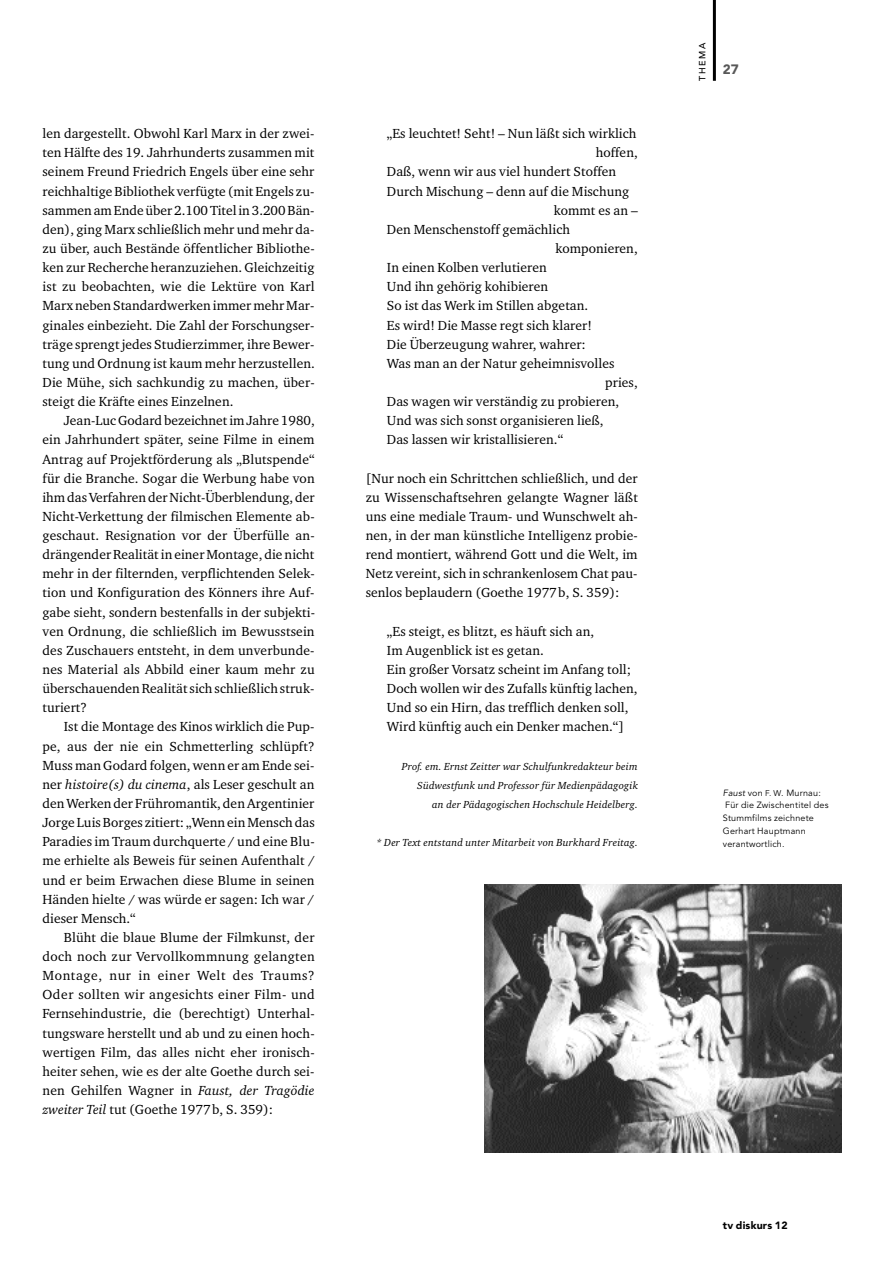
<style>
.page{position:relative;width:893px;height:1263px;background:#fff}
.page>*{position:absolute;margin:0;border:0;box-sizing:border-box;transform-origin:0 0}
.t1{font:13.5px/19.2px "Charter BT";letter-spacing:.005em;color:#000;text-align:justify}
.t2{font:900 13.5px "Avenir";color:#585858}
.t3{font:italic 10.5px/19.2px "Charter BT";letter-spacing:.015em;color:#000;text-align:right}
.t4{font:900 10.5px "Avenir";letter-spacing:.02em;color:#000}
.t5{font:9px/12.8px "Avenir";letter-spacing:.02em;color:#000}
.t6{font:500 9px "Avenir";letter-spacing:.165em;color:#000}
.s1{font-style:italic}
.s2{font-size:8.25px}
</style>
<div class="page">
<hr style="left:713px;top:0;width:3px;height:81px;background:#000">
<img style="left:485px;top:884px;width:357px;height:268px">
<p class="t1" style="left:43px;top:125px;width:274px">len dargestellt. Obwohl Karl Marx in der zwei&shy;ten Hälfte des 19. Jahrhunderts zusammen mit seinem Freund Friedrich Engels über eine sehr reichhaltige Bibliothek verfügte (mit Engels zu&shy;sammen am Ende über 2.100 Titel in 3.200 Bän&shy;den), ging Marx schließlich mehr und mehr da&shy;zu über, auch Bestände öffentlicher Bibliothe&shy;ken zur Recherche heranzuziehen. Gleichzeitig ist zu beobachten, wie die Lektüre von Karl Marx neben Standardwerken immer mehr Mar&shy;ginales einbezieht. Die Zahl der Forschungser&shy;träge sprengt jedes Studierzimmer, ihre Bewer&shy;tung und Ordnung ist kaum mehr herzustellen.<br>Die Mühe, sich sachkundig zu machen, über&shy;steigt die Kräfte eines Einzelnen.</p>
<p class="t1" style="left:43px;top:412px;width:274px;text-indent:21px">Jean-Luc Godard bezeichnet im Jahre 1980, ein Jahrhundert später, seine Filme in einem Antrag auf Projektförderung als „Blutspende“ für die Branche. Sogar die Werbung habe von ihm das Verfahren der Nicht-Überblendung, der Nicht-Verkettung der filmischen Elemente ab&shy;geschaut. Resignation vor der Überfülle an&shy;drängender Realität in einer Montage, die nicht mehr in der filternden, verpflichtenden Selek&shy;tion und Konfiguration des Könners ihre Auf&shy;gabe sieht, sondern bestenfalls in der subjekti&shy;ven Ordnung, die schließlich im Bewusstsein des Zuschauers entsteht, in dem unverbunde&shy;nes Material als Abbild einer kaum mehr zu überschauenden Realität sich schließlich struk&shy;turiert?</p>
<p class="t1" style="left:43px;top:718px;width:274px;text-indent:21px">Ist die Montage des Kinos wirklich die Pup&shy;pe, aus der nie ein Schmetterling schlüpft?<br>Muss man Godard folgen, wenn er am Ende sei&shy;ner <span class="s1">histoire(s) du cinema</span>, als Leser geschult an den Werken der Frühromantik, den Argentinier Jorge Luis Borges zitiert: „Wenn ein Mensch das Paradies im Traum durchquerte / und eine Blu&shy;me erhielte als Beweis für seinen Aufenthalt / und er beim Erwachen diese Blume in seinen Händen hielte / was würde er sagen: Ich war / dieser Mensch.“</p>
<p class="t1" style="left:43px;top:929px;width:274px;text-indent:21px">Blüht die blaue Blume der Filmkunst, der doch noch zur Vervollkommnung gelangten Montage, nur in einer Welt des Traums?<br>Oder sollten wir angesichts einer Film- und Fernsehindustrie, die (berechtigt) Unterhal&shy;tungsware herstellt und ab und zu einen hoch&shy;wertigen Film, das alles nicht eher ironisch&shy;heiter sehen, wie es der alte Goethe durch sei&shy;nen Gehilfen Wagner in <span class="s1">Faust, der Tragödie zweiter Teil</span> tut (Goethe 1977b, S. 359):</p>
<p class="t1" style="left:387px;top:125px;width:251px">„Es leuchtet! Seht! – Nun läßt sich wirklich</p>
<p class="t1" style="left:596px;top:144px;width:44px">hoffen,</p>
<p class="t1" style="left:387px;top:163px;width:231px">Daß, wenn wir aus viel hundert Stoffen</p>
<p class="t1" style="left:387px;top:182px;width:244px">Durch Mischung – denn auf die Mischung</p>
<p class="t1" style="left:554px;top:202px;width:86px">kommt es an –</p>
<p class="t1" style="left:387px;top:221px;width:185px">Den Menschenstoff gemächlich</p>
<p class="t1" style="left:555px;top:240px;width:84px">komponieren,</p>
<p class="t1" style="left:387px;top:259px;width:161px">In einen Kolben verlutieren</p>
<p class="t1" style="left:387px;top:278px;width:163px">Und ihn gehörig kohibieren</p>
<p class="t1" style="left:387px;top:297px;width:203px">So ist das Werk im Stillen abgetan.</p>
<p class="t1" style="left:387px;top:316px;width:207px">Es wird! Die Masse regt sich klarer!</p>
<p class="t1" style="left:387px;top:336px;width:200px">Die Überzeugung wahrer, wahrer:</p>
<p class="t1" style="left:387px;top:355px;width:229px">Was man an der Natur geheimnisvolles</p>
<p class="t1" style="left:605px;top:374px;width:34px">pries,</p>
<p class="t1" style="left:387px;top:393px;width:234px">Das wagen wir verständig zu probieren,</p>
<p class="t1" style="left:387px;top:412px;width:218px">Und was sich sonst organisieren ließ,</p>
<p class="t1" style="left:387px;top:431px;width:178px">Das lassen wir kristallisieren.“</p>
<p class="t1" style="left:366px;top:470px;width:274px">[Nur noch ein Schrittchen schließlich, und der zu Wissenschaftsehren gelangte Wagner läßt uns eine mediale Traum- und Wunschwelt ah&shy;nen, in der man künstliche Intelligenz probie&shy;rend montiert, während Gott und die Welt, im Netz vereint, sich in schrankenlosem Chat pau&shy;senlos beplaudern (Goethe 1977b, S. 359):</p>
<p class="t1" style="left:387px;top:623px;width:252px;text-align:left">„Es steigt, es blitzt, es häuft sich an,<br>Im Augenblick ist es getan.<br>Ein großer Vorsatz scheint im Anfang toll; Doch wollen wir des Zufalls künftig lachen, Und so ein Hirn, das trefflich denken soll, Wird künftig auch ein Denker machen.“]</p>
<p class="t3" style="left:402px;top:757px;width:238px">Prof. em. Ernst Zeitter war Schulfunkredakteur beim<br>Südwestfunk und Professor für Medienpädagogik<br>an der Pädagogischen Hochschule Heidelberg.</p>
<p class="t3" style="left:376px;top:834px;width:263px">* Der Text entstand unter Mitarbeit von Burkhard Freitag.</p>
<p class="t6" style="left:699px;top:81px;width:39px;rotate:-90deg">THEMA</p>
<p class="t2" style="left:723px;top:64px;width:17px">27</p>
<p class="t5" style="left:723px;top:787px;width:107px"><span class="s1">Faust</span> von <span class="s2">F. W</span>. Murnau:<br>Für die Zwischentitel des<br>Stummfilms zeichnete<br>Gerhart Hauptmann verantwortlich.</p>
<p class="t4" style="left:723px;top:1221px;width:66px">tv diskurs 12</p>
</div>
